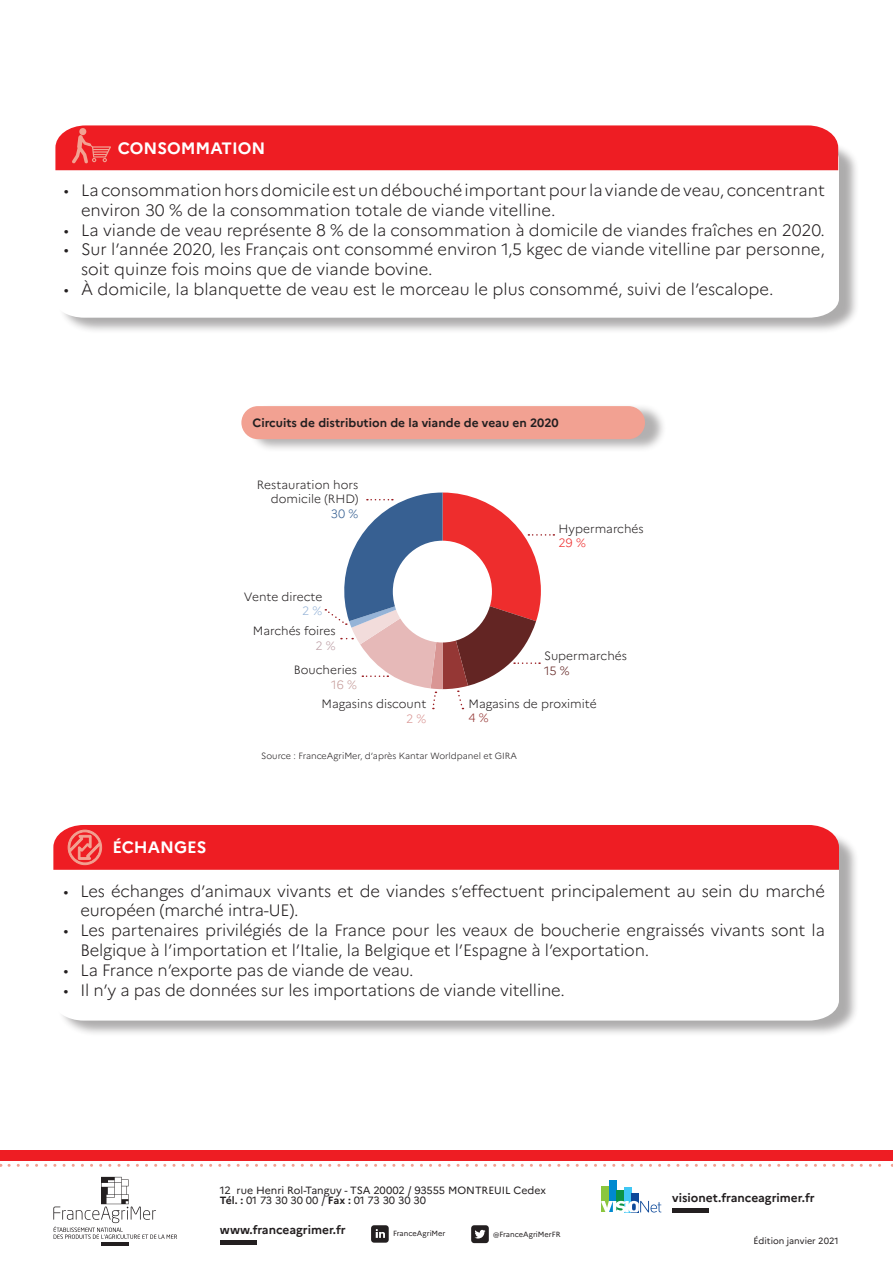
<style>
.page{position:relative;width:893px;height:1263px;background:#fff}
.page>*{position:absolute;margin:0;border:0;box-sizing:border-box;transform-origin:0 0}
.t1{font:300 16.5px/19.8px "Marianne";letter-spacing:-.01em;color:#231f20}
.t2{font:700 16.5px "Marianne";color:#fff}
.légendecamembert{font:300 12px/14.4px "Marianne";color:#231f20;text-align:right}
.CORPS_DE_TEXTE{font:700 12px "Marianne";color:#231f20}
.légendecamembert-2{font:300 12px "Marianne";color:#c59c9a}
.légendecamembert-3{font:300 12px "Marianne";color:#ee2d2d}
.légendecamembert-4{font:300 12px "Marianne";color:#632523}
.légendecamembert-5{font:300 12px "Marianne";color:#95b3d7}
.légendecamembert-6{font:300 12px "Marianne";color:#953735}
.CORPS_DE_TEXTE-2{font:10.5px "Marianne";color:#231f20}
.t3{font:300 9px "Marianne";color:#231f20}
.t4{font:9px "Marianne";color:#231f20}
.SOURCE{font:7.5px "Marianne";color:#231f20}
.s1{color:#376092}
.s2{color:#bd9fa6}
.s3{color:#d99694}
.s4{font-weight:700}
</style>
<div class="page">
<div style="left:57px;top:830px;width:802px;height:207px;background:#231f20;opacity:.37"></div>
<svg style="left:57px;top:870px;width:782px;height:150px"></svg>
<div style="left:58px;top:140px;width:801px;height:194px;background:#231f20;opacity:.37"></div>
<svg style="left:55px;top:140px;width:784px;height:178px"></svg>
<div style="left:55px;top:125px;width:783px;height:45px;background:#ee1d23"></div>
<div style="left:248px;top:403px;width:419px;height:49px;background:#231f20;opacity:.35"></div>
<div style="left:241px;top:406px;width:404px;height:33px;background:#f2a192;border-radius:17px"></div>
<div style="left:53px;top:825px;width:786px;height:45px;background:#ee1d23"></div>
<svg style="left:325px;top:492px;width:229px;height:217px"></svg>
<div style="left:393px;top:541px;width:99px;height:101px;background:#fff;border-radius:50%"></div>
<div style="left:1px;top:1150px;width:892px;height:10px;background:#ee1d23"></div>
<svg style="left:9px;top:1164px;width:884px;height:3px"></svg>
<div style="left:221px;top:1240px;width:36px;height:5px;background:#231f20"></div>
<hr style="left:672px;top:1208px;width:37px;height:4px;background:#231f20">
<svg style="left:471px;top:1225px;width:18px;height:18px"></svg>
<svg style="left:371px;top:1225px;width:18px;height:18px"></svg>
<div style="left:601px;top:1186px;width:8px;height:26px;background:#8bc63e"></div>
<div style="left:609px;top:1180px;width:7px;height:32px;background:#0089cf"></div>
<div style="left:616px;top:1190px;width:8px;height:22px;background:#0d9344"></div>
<div style="left:624px;top:1187px;width:7px;height:25px;background:#40c7f4"></div>
<div style="left:631px;top:1193px;width:8px;height:19px;background:#0d499a"></div>
<svg style="left:601px;top:1201px;width:60px;height:11px"></svg>
<hr style="left:101px;top:1242px;width:27px;height:3px;background:#231f20">
<svg style="left:53px;top:1177px;width:124px;height:62px"></svg>
<p class="t2" style="left:118px;top:135px;width:149px">CONSOMMATION</p>
<p class="t1" style="left:81px;top:179px;width:745px;text-indent:-17px">• La consommation hors domicile est un débouché important pour la viande de veau, concentrant environ 30 % de la consommation totale de viande vitelline.</p>
<p class="t1" style="left:64px;top:218px;width:762px">• La viande de veau représente 8 % de la consommation à domicile de viandes fraîches en 2020.</p>
<p class="t1" style="left:81px;top:238px;width:745px;text-indent:-17px">• Sur l’année 2020, les Français ont consommé environ 1,5 kgec de viande vitelline par personne, soit quinze fois moins que de viande bovine.</p>
<p class="t1" style="left:64px;top:278px;width:711px">• À domicile, la blanquette de veau est le morceau le plus consommé, suivi de l’escalope.</p>
<p class="CORPS_DE_TEXTE" style="left:252px;top:414px;width:308px">Circuits de distribution de la viande de veau en 2020</p>
<p class="légendecamembert" style="left:257px;top:476px;width:103px">Restauration hors domicile (RHD)<br><span class="s1">30 %</span></p>
<p class="légendecamembert" style="left:244px;top:588px;width:80px">Vente directe</p>
<p class="légendecamembert-5" style="left:302px;top:602px;width:22px">2 %</p>
<p class="légendecamembert" style="left:253px;top:623px;width:84px">Marchés foires<br><span class="s2">2 %</span></p>
<p class="légendecamembert" style="left:294px;top:662px;width:65px">Boucheries</p>
<p class="légendecamembert-2" style="left:331px;top:675px;width:27px">16 %</p>
<p class="légendecamembert" style="left:322px;top:696px;width:106px">Magasins discount<br><span class="s3">2 %</span></p>
<p class="légendecamembert" style="left:559px;top:520px;width:87px">Hypermarchés</p>
<p class="légendecamembert-3" style="left:559px;top:534px;width:29px">29 %</p>
<p class="légendecamembert" style="left:544px;top:648px;width:84px">Supermarchés</p>
<p class="légendecamembert-4" style="left:544px;top:661px;width:27px">15 %</p>
<p class="légendecamembert" style="left:468px;top:695px;width:130px">Magasins de proximité</p>
<p class="légendecamembert-6" style="left:468px;top:709px;width:22px">4 %</p>
<p class="t3" style="left:261px;top:749px;width:257px">Source : FranceAgriMer, d’après Kantar Worldpanel et GIRA</p>
<p class="t2" style="left:112px;top:834px;width:96px">ÉCHANGES</p>
<p class="t1" style="left:80px;top:879px;width:746px;text-indent:-17px">• Les échanges d’animaux vivants et de viandes s’effectuent principalement au sein du marché européen (marché intra-UE).</p>
<p class="t1" style="left:80px;top:919px;width:746px;text-indent:-17px">• Les partenaires privilégiés de la France pour les veaux de boucherie engraissés vivants sont la<br>Belgique à l’importation et l’Italie, la Belgique et l’Espagne à l’exportation.</p>
<p class="t1" style="left:63px;top:959px;width:352px">• La France n’exporte pas de viande de veau.</p>
<p class="t1" style="left:63px;top:978px;width:503px">• Il n’y a pas de données sur les importations de viande vitelline.</p>
<p class="CORPS_DE_TEXTE-2" style="left:220px;top:1182px;width:328px">12 rue Henri Rol-Tanguy - TSA 20002 / 93555 MONTREUIL Cedex</p>
<p class="CORPS_DE_TEXTE-2" style="left:220px;top:1192px;width:208px"><span class="s4">Tél. :</span> 01 73 30 30 00 / <span class="s4">Fax :</span> 01 73 30 30 30</p>
<p class="CORPS_DE_TEXTE" style="left:220px;top:1220px;width:127px">www.franceagrimer.fr</p>
<p class="SOURCE" style="left:393px;top:1227px;width:54px">FranceAgriMer</p>
<p class="SOURCE" style="left:493px;top:1228px;width:69px">@FranceAgriMerFR</p>
<p class="CORPS_DE_TEXTE" style="left:672px;top:1188px;width:144px">visionet.franceagrimer.fr</p>
<p class="t4" style="left:754px;top:1233px;width:86px">Édition janvier 2021</p>
</div>
